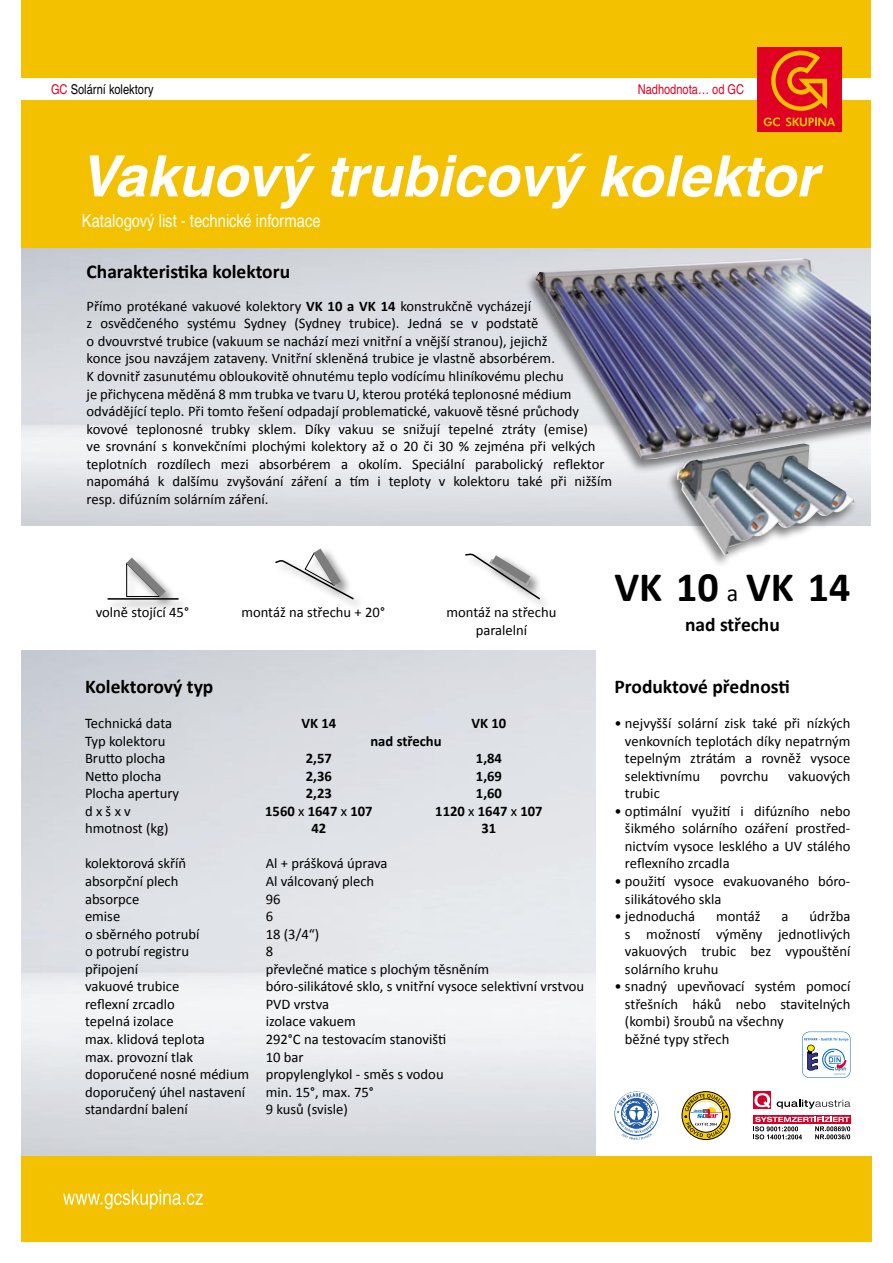
<style>
.page{position:relative;width:893px;height:1263px;background:#fff}
.page>*{position:absolute;margin:0;border:0;box-sizing:border-box;transform-origin:0 0}
.t1{font:italic 700 57px "Helvetica CE";color:#fff}
.t2{font:700 42px "Calibri";color:#000}
.t3{font:700 19.5px "Calibri";color:#000}
.t4{font:condensed 18px "Helvetica CE";color:#fff}
.t5{font:14.7px/17.5px "Calibri";color:#000}
.t6{font:700 14.7px "Calibri";color:#000}
.t7{font:condensed 13.5px "Helvetica CE";color:#000}
.t8{font:condensed 13.5px "Helvetica CE";color:#df0024}
.s1{color:#df0024}
.s2{font-weight:700}
.s3{font-weight:400}
.s4{font-weight:400;font-size:24px}
</style>
<div class="page">
<img style="left:21px;top:651px;width:574px;height:506px">
<div style="left:21px;top:1157px;width:851px;height:85px;background:#f4c100"></div>
<svg style="left:63px;top:1189px;width:140px;height:20px"></svg>
<div style="left:21px;top:0;width:851px;height:249px;background:#f4c100"></div>
<div style="left:17px;top:79px;width:859px;height:21px;background:#fff"></div>
<div style="left:757px;top:47px;width:85px;height:85px;background:#df0024"></div>
<svg style="left:771px;top:50px;width:56px;height:61px"></svg>
<svg style="left:764px;top:117px;width:16px;height:9px"></svg>
<svg style="left:786px;top:117px;width:49px;height:9px"></svg>
<svg style="left:465px;top:554px;width:75px;height:46px"></svg>
<svg style="left:275px;top:549px;width:80px;height:51px"></svg>
<hr style="left:108px;top:598px;width:71px;height:2px;background:#000">
<svg style="left:126px;top:557px;width:40px;height:40px"></svg>
<svg style="left:802px;top:1031px;width:48px;height:47px"></svg>
<div style="left:523px;top:256px;width:370px;height:217px;background:#000;opacity:.5"></div>
<img style="left:535px;top:258px;width:337px;height:202px">
<div style="left:872px;top:0;width:21px;height:533px;background:#fff"></div>
<svg style="left:614px;top:1091px;width:45px;height:45px"></svg>
<svg style="left:615px;top:1092px;width:43px;height:43px"></svg>
<svg style="left:617px;top:1093px;width:39px;height:47px"></svg>
<svg style="left:753px;top:1115px;width:97px;height:2px"></svg>
<svg style="left:777px;top:1100px;width:73px;height:9px"></svg>
<div style="left:753px;top:1091px;width:18px;height:18px;background:#d6002b"></div>
<svg style="left:754px;top:1093px;width:16px;height:15px"></svg>
<svg style="left:753px;top:1117px;width:97px;height:22px"></svg>
<svg style="left:682px;top:1091px;width:48px;height:48px"></svg>
<div style="left:682px;top:1091px;width:48px;height:48px;border:1px solid #000;border-radius:50%"></div>
<svg style="left:685px;top:1094px;width:42px;height:44px"></svg>
<div style="left:665px;top:442px;width:193px;height:126px;background:#000;opacity:.5"></div>
<img style="left:676px;top:443px;width:179px;height:112px">
<p class="t7" style="left:51px;top:82px;width:104px"><span class="s1">GC</span> Solární kolektory</p>
<p class="t8" style="left:638px;top:82px;width:108px">Nadhodnota… od GC</p>
<h1 class="t1" style="left:80px;top:143px;width:739px">Vakuový trubicový kolektor</h1>
<p class="t4" style="left:82px;top:210px;width:240px">Katalogový list - technické informace</p>
<h3 class="t3" style="left:87px;top:260px;width:205px">Charakteristika kolektoru</h3>
<p class="t5" style="left:87px;top:296px;width:527px">Přímo protékané vakuové kolektory <span class="s2">VK 10 a VK 14</span> konstrukčně vycházejí<br>z osvědčeného systému Sydney (Sydney trubice). Jedná se v podstatě<br>o dvouvrstvé trubice (vakuum se nachází mezi vnitřní a vnější stranou), jejichž<br>konce jsou navzájem zataveny. Vnitřní skleněná trubice je vlastně absorbérem.<br>K dovnitř zasunutému obloukovitě ohnutému teplo vodícímu hliníkovému plechu<br>je přichycena měděná 8 mm trubka ve tvaru U, kterou protéká teplonosné médium odvádějící teplo. Při tomto řešení odpadají problematické, vakuově těsné průchody kovové teplonosné trubky sklem. Díky vakuu se snižují tepelné ztráty (emise)<br>ve srovnání s konvekčními plochými kolektory až o 20 či 30 % zejména při velkých teplotních rozdílech mezi absorbérem a okolím. Speciální parabolický reflektor napomáhá k dalšímu zvyšování záření a tím i teploty v kolektoru také při nižším resp. difúzním solárním záření.</p>
<p class="t5" style="left:96px;top:603px;width:95px">volně stojící 45°</p>
<p class="t5" style="left:241px;top:603px;width:145px">montáž na střechu + 20°</p>
<p class="t5" style="left:446px;top:603px;width:111px;text-align:center">montáž na střechu paralelní</p>
<h3 class="t3" style="left:85px;top:674px;width:130px">Kolektorový typ</h3>
<p class="t5" style="left:85px;top:714px;width:89px">Technická data</p>
<p class="t6" style="left:302px;top:714px;width:36px">VK 14</p>
<p class="t6" style="left:472px;top:714px;width:36px">VK 10</p>
<p class="t5" style="left:85px;top:731px;width:82px">Typ kolektoru</p>
<p class="t6" style="left:370px;top:731px;width:73px">nad střechu</p>
<p class="t5" style="left:85px;top:749px;width:82px">Brutto plocha</p>
<p class="t6" style="left:306px;top:749px;width:28px">2,57</p>
<p class="t6" style="left:476px;top:749px;width:28px">1,84</p>
<p class="t5" style="left:85px;top:766px;width:78px">Netto plocha</p>
<p class="t6" style="left:306px;top:767px;width:28px">2,36</p>
<p class="t6" style="left:476px;top:767px;width:28px">1,69</p>
<p class="t5" style="left:85px;top:784px;width:96px">Plocha apertury</p>
<p class="t6" style="left:306px;top:784px;width:28px">2,23</p>
<p class="t6" style="left:476px;top:784px;width:28px">1,60</p>
<p class="t5" style="left:85px;top:801px;width:47px">d x š x v</p>
<p class="t6" style="left:265px;top:802px;width:109px">1560 <span class="s3">x</span> 1647 <span class="s3">x</span> 107</p>
<p class="t6" style="left:435px;top:802px;width:109px">1120 <span class="s3">x</span> 1647 <span class="s3">x</span> 107</p>
<p class="t5" style="left:85px;top:819px;width:85px">hmotnost (kg)</p>
<p class="t6" style="left:311px;top:819px;width:16px">42</p>
<p class="t6" style="left:482px;top:819px;width:16px">31</p>
<p class="t5" style="left:85px;top:854px;width:103px">kolektorová skříň</p>
<p class="t5" style="left:266px;top:854px;width:123px">Al + prášková úprava</p>
<p class="t5" style="left:85px;top:872px;width:95px">absorpční plech</p>
<p class="t5" style="left:266px;top:872px;width:110px">Al válcovaný plech</p>
<p class="t5" style="left:85px;top:889px;width:56px">absorpce</p>
<p class="t5" style="left:266px;top:889px;width:16px">96</p>
<p class="t5" style="left:85px;top:907px;width:37px">emise</p>
<p class="t5" style="left:266px;top:907px;width:9px">6</p>
<p class="t5" style="left:85px;top:924px;width:116px">o sběrného potrubí</p>
<p class="t5" style="left:266px;top:924px;width:55px">18 (3/4“)</p>
<p class="t5" style="left:85px;top:942px;width:106px">o potrubí registru</p>
<p class="t5" style="left:266px;top:942px;width:9px">8</p>
<p class="t5" style="left:85px;top:959px;width:55px">připojení</p>
<p class="t5" style="left:266px;top:959px;width:225px">převlečné matice s plochým těsněním</p>
<p class="t5" style="left:85px;top:977px;width:96px">vakuové trubice</p>
<p class="t5" style="left:266px;top:977px;width:320px">bóro-silikátové sklo, s vnitřní vysoce selektivní vrstvou</p>
<p class="t5" style="left:85px;top:994px;width:92px">reflexní zrcadlo</p>
<p class="t5" style="left:266px;top:994px;width:65px">PVD vrstva</p>
<p class="t5" style="left:85px;top:1012px;width:90px">tepelná izolace</p>
<p class="t5" style="left:266px;top:1012px;width:92px">izolace vakuem</p>
<p class="t5" style="left:85px;top:1029px;width:121px">max. klidová teplota</p>
<p class="t5" style="left:266px;top:1029px;width:182px">292°C na testovacím stanovišti</p>
<p class="t5" style="left:85px;top:1047px;width:110px">max. provozní tlak</p>
<p class="t5" style="left:85px;top:1047px;width:360px;text-indent:181px">10 bar<br>doporučené nosné médium propylenglykol - směs s vodou doporučený úhel nastavení</p>
<p class="t5" style="left:266px;top:1082px;width:110px">min. 15°, max. 75°</p>
<p class="t5" style="left:85px;top:1100px;width:104px">standardní balení</p>
<p class="t5" style="left:266px;top:1100px;width:84px">9 kusů (svisle)</p>
<h2 class="t2" style="left:614px;top:561px;width:237px">VK 10 <span class="s4">a</span> VK 14</h2>
<h3 class="t3" style="left:685px;top:613px;width:96px">nad střechu</h3>
<h3 class="t3" style="left:614px;top:674px;width:177px">Produktové přednosti</h3>
<p class="t5" style="left:625px;top:714px;width:227px;text-align:justify;text-indent:-11px">• nejvyšší solární zisk také při nízkých venkovních teplotách díky nepatrným tepelným ztrátám a rovněž vysoce selektivnímu</p>
<p class="t5" style="left:720px;top:766px;width:50px">povrchu</p>
<p class="t5" style="left:788px;top:766px;width:64px">vakuových</p>
<p class="t5" style="left:625px;top:784px;width:36px">trubic</p>
<p class="t5" style="left:625px;top:801px;width:227px;text-align:justify;text-indent:-11px">• optimální využití i difúzního nebo šikmého solárního ozáření prostřed&shy;nictvím vysoce lesklého a UV stálého reflexního zrcadla</p>
<p class="t5" style="left:625px;top:872px;width:227px;text-indent:-11px">• použití vysoce evakuovaného bóro&shy;silikátového skla</p>
<p class="t5" style="left:614px;top:907px;width:82px">• jednoduchá</p>
<p class="t5" style="left:716px;top:907px;width:46px">montáž</p>
<p class="t5" style="left:781px;top:907px;width:9px">a</p>
<p class="t5" style="left:625px;top:907px;width:227px;text-align:justify;text-indent:185px">údržba s možností výměny jednotlivých vakuových trubic bez vypouštění solárního kruhu</p>
<p class="t5" style="left:625px;top:977px;width:227px;text-indent:-11px">• snadný upevňovací systém pomocí střešních háků nebo stavitelných (kombi) šroubů na všechny<br>běžné typy střech</p>
</div>
